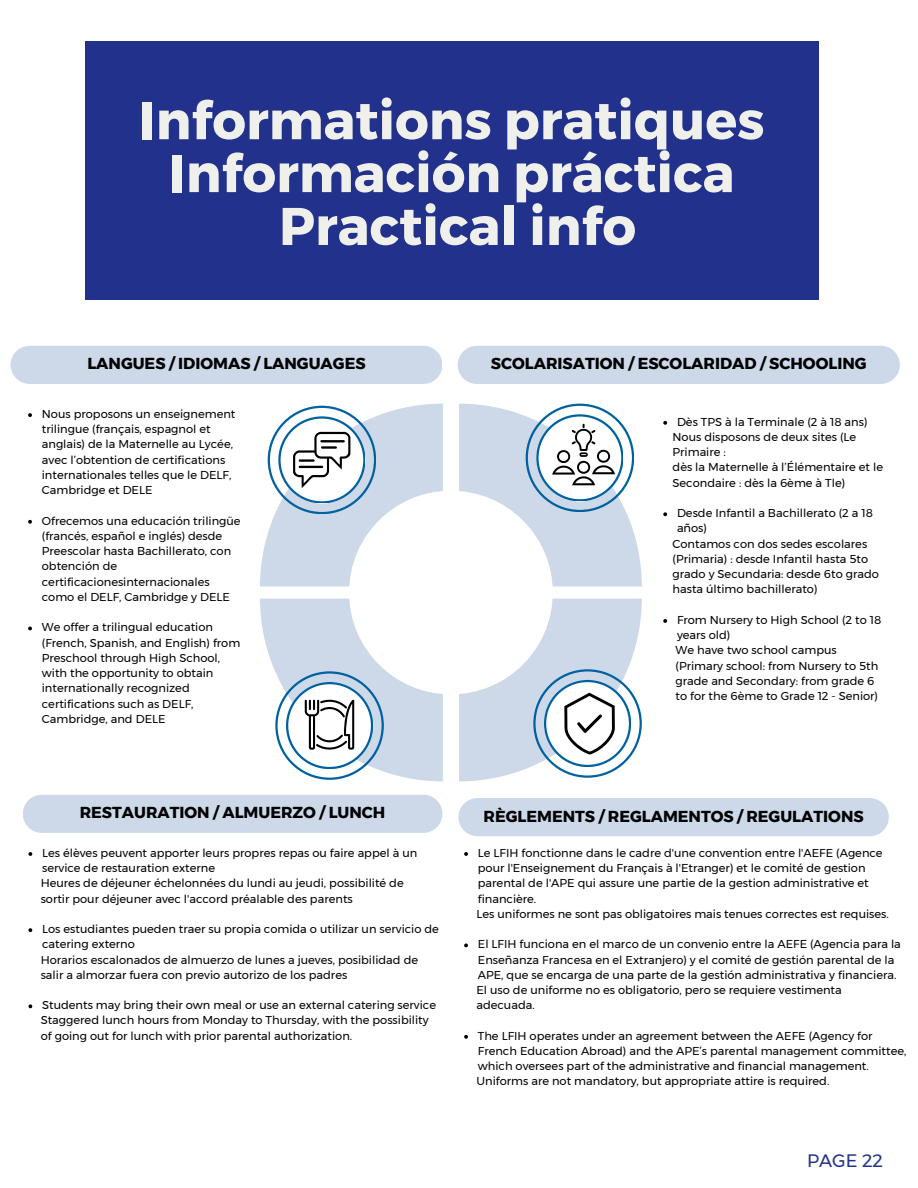
<style>
.page{position:relative;width:918px;height:1188px;background:#fff}
.page>*{position:absolute;margin:0;border:0;box-sizing:border-box;transform-origin:0 0}
.t1{font:700 52.8px/52.8px "Gontserrat";color:#efefec;text-align:center}
.t2{font:18px "Gontserrat";color:#22328c}
.t3{font:700 15.9px "Gontserrat";color:#010204}
.t4{font:11.4px/15.3px "Gontserrat";color:#000}
</style>
<div class="page">
<div style="left:85px;top:41px;width:734px;height:258px;background:#22328c"></div>
<div style="left:11px;top:346px;width:431px;height:38px;background:#cdd9e9;border-radius:19px"></div>
<div style="left:458px;top:346px;width:442px;height:38px;background:#cdd9e9;border-radius:19px"></div>
<div style="left:23px;top:795px;width:419px;height:38px;background:#cdd9e9;border-radius:19px"></div>
<div style="left:458px;top:798px;width:431px;height:38px;background:#cdd9e9;border-radius:19px"></div>
<svg style="left:459px;top:599px;width:183px;height:182px"></svg>
<svg style="left:459px;top:404px;width:183px;height:182px"></svg>
<svg style="left:260px;top:404px;width:183px;height:182px"></svg>
<svg style="left:260px;top:599px;width:183px;height:182px"></svg>
<svg style="left:28px;top:413px;width:4px;height:4px"></svg>
<svg style="left:28px;top:520px;width:4px;height:4px"></svg>
<svg style="left:28px;top:627px;width:4px;height:3px"></svg>
<svg style="left:28px;top:852px;width:4px;height:4px"></svg>
<svg style="left:28px;top:928px;width:4px;height:4px"></svg>
<svg style="left:28px;top:1004px;width:4px;height:4px"></svg>
<svg style="left:663px;top:421px;width:4px;height:4px"></svg>
<svg style="left:663px;top:512px;width:4px;height:4px"></svg>
<svg style="left:663px;top:619px;width:4px;height:4px"></svg>
<svg style="left:464px;top:852px;width:4px;height:4px"></svg>
<svg style="left:464px;top:944px;width:4px;height:3px"></svg>
<svg style="left:464px;top:1035px;width:4px;height:4px"></svg>
<p class="t1" style="left:139px;top:94px;width:627px">Informations pratiques<br>Información práctica<br>Practical info</p>
<h1 class="t3" style="left:87px;top:354px;width:280px">LANGUES / IDIOMAS / LANGUAGES</h1>
<h3 class="t3" style="left:491px;top:354px;width:377px">SCOLARISATION / ESCOLARIDAD / SCHOOLING</h3>
<p class="t4" style="left:42px;top:406px;width:195px">Nous proposons un enseignement trilingue (français, espagnol et anglais) de la Maternelle au Lycée, avec l’obtention de certifications internationales telles que le DELF,<br>Cambridge et DELE</p>
<p class="t4" style="left:42px;top:513px;width:200px">Ofrecemos una educación trilingüe (francés, español e inglés) desde<br>Preescolar hasta Bachillerato, con obtención de certificacionesinternacionales como el DELF, Cambridge y DELE</p>
<p class="t4" style="left:42px;top:620px;width:200px">We offer a trilingual education (French, Spanish, and English) from<br>Preschool through High School, with the opportunity to obtain internationally recognized certifications such as DELF,<br>Cambridge, and DELE</p>
<p class="t4" style="left:677px;top:414px;width:192px">Dès TPS à la Terminale (2 à 18 ans)</p>
<p class="t4" style="left:673px;top:429px;width:185px">Nous disposons de deux sites (Le</p>
<p class="t4" style="left:673px;top:444px;width:55px">Primaire :</p>
<p class="t4" style="left:673px;top:460px;width:212px">dès la Maternelle à l’Élémentaire et le</p>
<p class="t4" style="left:673px;top:475px;width:174px">Secondaire : dès la 6ème à Tle)</p>
<p class="t4" style="left:677px;top:505px;width:197px">Desde Infantil a Bachillerato (2 a 18 años)</p>
<p class="t4" style="left:673px;top:536px;width:196px">Contamos con dos sedes escolares</p>
<p class="t4" style="left:673px;top:551px;width:197px">(Primaria) : desde Infantil hasta 5to</p>
<h3 class="t4" style="left:673px;top:566px;width:208px">grado y Secundaria: desde 6to grado</h3>
<h3 class="t4" style="left:673px;top:582px;width:146px">hasta último bachillerato)</h3>
<p class="t4" style="left:677px;top:612px;width:206px">From Nursery to High School (2 to 18 years old)</p>
<p class="t4" style="left:676px;top:643px;width:163px">We have two school campus</p>
<p class="t4" style="left:676px;top:658px;width:204px">(Primary school: from Nursery to 5th</p>
<p class="t4" style="left:676px;top:673px;width:200px">grade and Secondary: from grade 6</p>
<p class="t4" style="left:676px;top:688px;width:204px">to for the 6ème to Grade 12 - Senior)</p>
<h3 class="t3" style="left:80px;top:803px;width:307px">RESTAURATION / ALMUERZO / LUNCH</h3>
<p class="t3" style="left:484px;top:806px;width:382px">RÈGLEMENTS / REGLAMENTOS / REGULATIONS</p>
<p class="t4" style="left:42px;top:845px;width:377px">Les élèves peuvent apporter leurs propres repas ou faire appel à un service de restauration externe</p>
<p class="t4" style="left:41px;top:876px;width:365px">Heures de déjeuner échelonnées du lundi au jeudi, possibilité de</p>
<p class="t4" style="left:41px;top:891px;width:314px">sortir pour déjeuner avec l'accord préalable des parents</p>
<p class="t4" style="left:42px;top:921px;width:398px">Los estudiantes pueden traer su propia comida o utilizar un servicio de catering externo</p>
<p class="t4" style="left:41px;top:952px;width:379px">Horarios escalonados de almuerzo de lunes a jueves, posibilidad de</p>
<p class="t4" style="left:41px;top:967px;width:308px">salir a almorzar fuera con previo autorizo de los padres</p>
<p class="t4" style="left:42px;top:997px;width:395px">Students may bring their own meal or use an external catering service</p>
<p class="t4" style="left:41px;top:1013px;width:389px">Staggered lunch hours from Monday to Thursday, with the possibility</p>
<p class="t4" style="left:41px;top:1028px;width:313px">of going out for lunch with prior parental authorization.</p>
<p class="t4" style="left:478px;top:845px;width:406px">Le LFIH fonctionne dans le cadre d'une convention entre l'AEFE (Agence pour l'Enseignement du Français à l'Etranger) et le comité de gestion parental de l'APE qui assure une partie de la gestion administrative et financière.</p>
<p class="t4" style="left:476px;top:906px;width:414px">Les uniformes ne sont pas obligatoires mais tenues correctes est requises.</p>
<p class="t4" style="left:478px;top:937px;width:425px">El LFIH funciona en el marco de un convenio entre la AEFE (Agencia para la<br>Enseñanza Francesa en el Extranjero) y el comité de gestión parental de la<br>APE, que se encarga de una parte de la gestión administrativa y financiera.</p>
<p class="t4" style="left:476px;top:982px;width:367px">El uso de uniforme no es obligatorio, pero se requiere vestimenta</p>
<p class="t4" style="left:476px;top:997px;width:60px">adecuada.</p>
<p class="t4" style="left:478px;top:1028px;width:430px">The LFIH operates under an agreement between the AEFE (Agency for<br>French Education Abroad) and the APE’s parental management committee, which oversees part of the administrative and financial management.</p>
<p class="t4" style="left:476px;top:1074px;width:354px">Uniforms are not mandatory, but appropriate attire is required.</p>
<p class="t2" style="left:807px;top:1150px;width:77px">PAGE 22</p>
</div>
